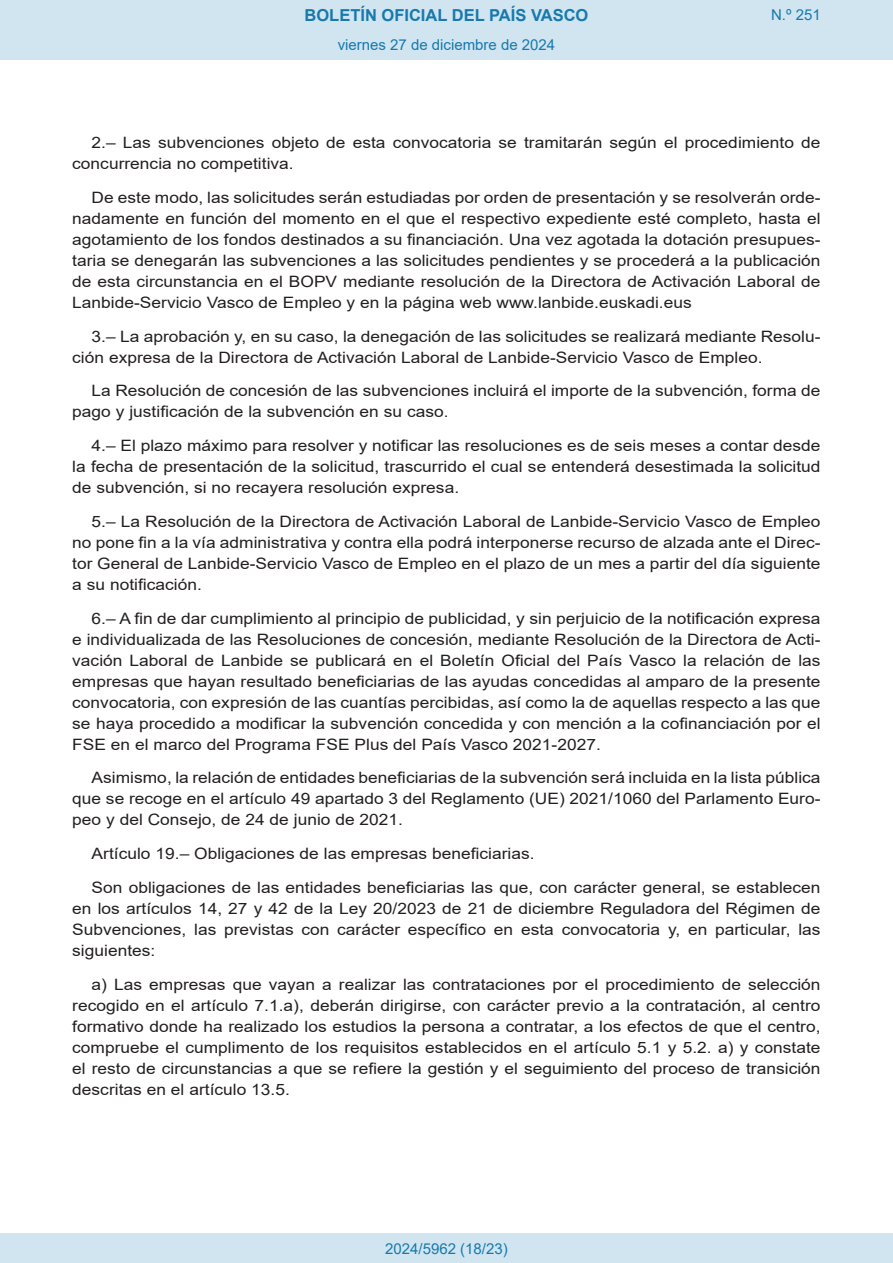
<style>
.page{position:relative;width:893px;height:1263px;background:#fff}
.page>*{position:absolute;margin:0;border:0;box-sizing:border-box;transform-origin:0 0}
.t1{font:700 16.5px "Arial";color:#1879ad}
.BOPVDetalle{font:15.6px/21px "Arial";color:#231f20;text-align:justify;scale:1.11 1}
.Paginacion_Centro{font:15px "Arial";color:#1879ad}
</style>
<div class="page">
<div style="left:0;top:0;width:893px;height:60px;background:#d0e5f0"></div>
<div style="left:0;top:1233px;width:893px;height:30px;background:#d0e5f0"></div>
<p class="t1" style="left:305px;top:3px;width:285px">BOLETÍN OFICIAL DEL PAÍS VASCO</p>
<p class="Paginacion_Centro" style="left:338px;top:35px;width:219px">viernes 27 de diciembre de 2024</p>
<p class="Paginacion_Centro" style="left:771px;top:5px;width:51px">N.º 251</p>
<p class="BOPVDetalle" style="left:72px;top:132px;width:676px;text-indent:19px">2.– Las subvenciones objeto de esta convocatoria se tramitarán según el procedimiento de concurrencia no competitiva.</p>
<p class="BOPVDetalle" style="left:72px;top:187px;width:676px;text-indent:19px">De este modo, las solicitudes serán estudiadas por orden de presentación y se resolverán orde&shy;nadamente en función del momento en el que el respectivo expediente esté completo, hasta el agotamiento de los fondos destinados a su financiación. Una vez agotada la dotación presupues&shy;taria se denegarán las subvenciones a las solicitudes pendientes y se procederá a la publicación de esta circunstancia en el BOPV mediante resolución de la Directora de Activación Laboral de Lanbide-Servicio Vasco de Empleo y en la página web www.lanbide.euskadi.eus</p>
<p class="BOPVDetalle" style="left:72px;top:326px;width:676px;text-indent:19px">3.– La aprobación y, en su caso, la denegación de las solicitudes se realizará mediante Resolu&shy;ción expresa de la Directora de Activación Laboral de Lanbide-Servicio Vasco de Empleo.</p>
<p class="BOPVDetalle" style="left:72px;top:380px;width:676px;text-indent:19px">La Resolución de concesión de las subvenciones incluirá el importe de la subvención, forma de pago y justificación de la subvención en su caso.</p>
<p class="BOPVDetalle" style="left:72px;top:435px;width:676px;text-indent:19px">4.– El plazo máximo para resolver y notificar las resoluciones es de seis meses a contar desde la fecha de presentación de la solicitud, trascurrido el cual se entenderá desestimada la solicitud de subvención, si no recayera resolución expresa.</p>
<p class="BOPVDetalle" style="left:72px;top:511px;width:676px;text-indent:19px">5.– La Resolución de la Directora de Activación Laboral de Lanbide-Servicio Vasco de Empleo no pone fin a la vía administrativa y contra ella podrá interponerse recurso de alzada ante el Direc&shy;tor General de Lanbide-Servicio Vasco de Empleo en el plazo de un mes a partir del día siguiente a su notificación.</p>
<p class="BOPVDetalle" style="left:72px;top:608px;width:676px;text-indent:19px">6.– A fin de dar cumplimiento al principio de publicidad, y sin perjuicio de la notificación expresa e individualizada de las Resoluciones de concesión, mediante Resolución de la Directora de Acti&shy;vación Laboral de Lanbide se publicará en el Boletín Oficial del País Vasco la relación de las empresas que hayan resultado beneficiarias de las ayudas concedidas al amparo de la presente convocatoria, con expresión de las cuantías percibidas, así como la de aquellas respecto a las que se haya procedido a modificar la subvención concedida y con mención a la cofinanciación por el FSE en el marco del Programa FSE Plus del País Vasco 2021-2027.</p>
<p class="BOPVDetalle" style="left:72px;top:767px;width:676px;text-indent:19px">Asimismo, la relación de entidades beneficiarias de la subvención será incluida en la lista pública que se recoge en el artículo 49 apartado 3 del Reglamento (UE) 2021/1060 del Parlamento Euro&shy;peo y del Consejo, de 24 de junio de 2021.</p>
<p class="BOPVDetalle" style="left:92px;top:843px;width:401px">Artículo 19.– Obligaciones de las empresas beneficiarias.</p>
<p class="BOPVDetalle" style="left:72px;top:877px;width:676px;text-indent:19px">Son obligaciones de las entidades beneficiarias las que, con carácter general, se establecen en los artículos 14, 27 y 42 de la Ley 20/2023 de 21 de diciembre Reguladora del Régimen de Subvenciones, las previstas con carácter específico en esta convocatoria y, en particular, las siguientes:</p>
<p class="BOPVDetalle" style="left:72px;top:974px;width:676px;text-indent:19px">a) Las empresas que vayan a realizar las contrataciones por el procedimiento de selección recogido en el artículo 7.1.a), deberán dirigirse, con carácter previo a la contratación, al centro formativo donde ha realizado los estudios la persona a contratar, a los efectos de que el centro, compruebe el cumplimento de los requisitos establecidos en el artículo 5.1 y 5.2. a) y constate el resto de circunstancias a que se refiere la gestión y el seguimiento del proceso de transición descritas en el artículo 13.5.</p>
<p class="Paginacion_Centro" style="left:385px;top:1238px;width:124px">2024/5962 (18/23)</p>
</div>
